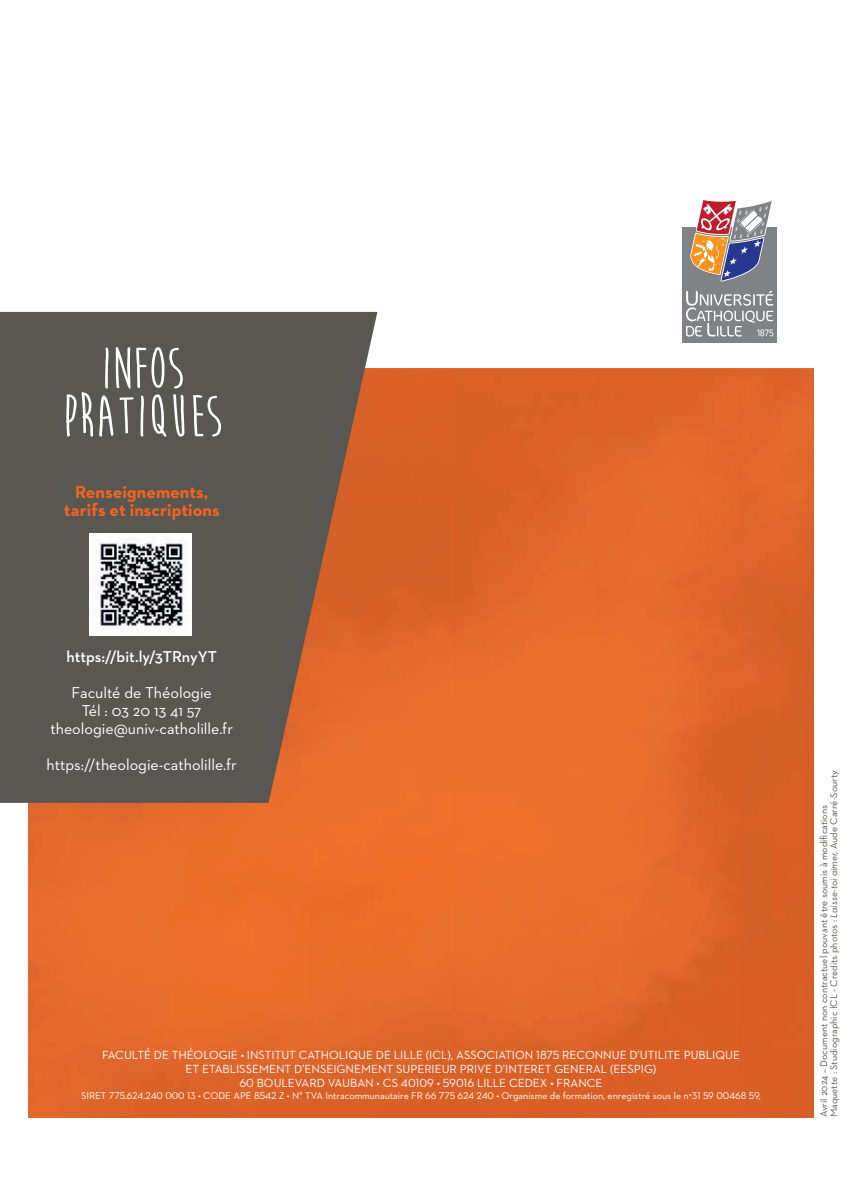
<style>
.page{position:relative;width:842px;height:1191px;background:#fff}
.page>*{position:absolute;margin:0;border:0;box-sizing:border-box;transform-origin:0 0}
.t1{font:700 60px/48px "Moon Flower";color:#fff;text-align:center}
.t2{font:700 18px/18px "Neutraface 2 Text";color:#f36421;text-align:center}
.t3{font:16px/18px "Neutraface 2 Text";color:#fff;text-align:center}
.t4{font:600 16px "Neutraface 2 Text";color:#fff}
.t5{font:12px/14px "Neutraface 2 Text";color:#fff;text-align:center}
.t6{font:10px/10px "Neutraface 2 Text";color:#585752}
.t7{font:10px "Neutraface 2 Text";color:#fff}
.s1{font-style:italic}
</style>
<div class="page">
<div style="left:682px;top:228px;width:95px;height:115px;background:#808285"></div>
<svg style="left:688px;top:200px;width:86px;height:82px"></svg>
<svg style="left:686px;top:291px;width:128px;height:78px"></svg>
<img style="left:28px;top:369px;width:786px;height:748px">
<svg style="left:0;top:312px;width:377px;height:491px;background:#6c594c"></svg>
<img style="left:90px;top:533px;width:102px;height:102px">
<h1 class="t1" style="left:62px;top:345px;width:162px">INFOS<br>PRATIQUES</h1>
<h2 class="t2" style="left:64px;top:483px;width:157px">Renseignements, tarifs et inscriptions</h2>
<h3 class="t4" style="left:66px;top:646px;width:152px">https://bit.ly/3TRnyYT</h3>
<h3 class="t3" style="left:50px;top:683px;width:184px">Faculté de Théologie<br>Tél : 03 20 13 41 57 theologie@univ-catholille.fr</h3>
<h3 class="t3" style="left:47px;top:755px;width:192px">https://theologie-catholille.fr</h3>
<p class="t5" style="left:102px;top:1047px;width:639px">FACULTÉ DE THÉOLOGIE • INSTITUT CATHOLIQUE DE LILLE (ICL), ASSOCIATION 1875 RECONNUE D’UTILITE PUBLIQUE<br>ET ETABLISSEMENT D’ENSEIGNEMENT SUPERIEUR PRIVE D’INTERET GENERAL (EESPIG)<br>60 BOULEVARD VAUBAN • CS 40109 • 59016 LILLE CEDEX • FRANCE</p>
<p class="t7" style="left:81px;top:1089px;width:681px">SIRET 775.624.240 000 13 • CODE APE 8542 Z • N° TVA Intracommunautaire FR 66 775 624 240 • Organisme de formation, enregistré sous le n°31 59 00468 59,</p>
<p class="t6" style="left:818px;top:1117px;width:348px;rotate:-90deg">Avril 2024 – Document non contractuel pouvant être soumis à modifications<br>Maquette : Studiographic ICL - Credits photos : <span class="s1">Laisse-toi aimer,</span> Aude Carré-Sourty</p>
</div>
